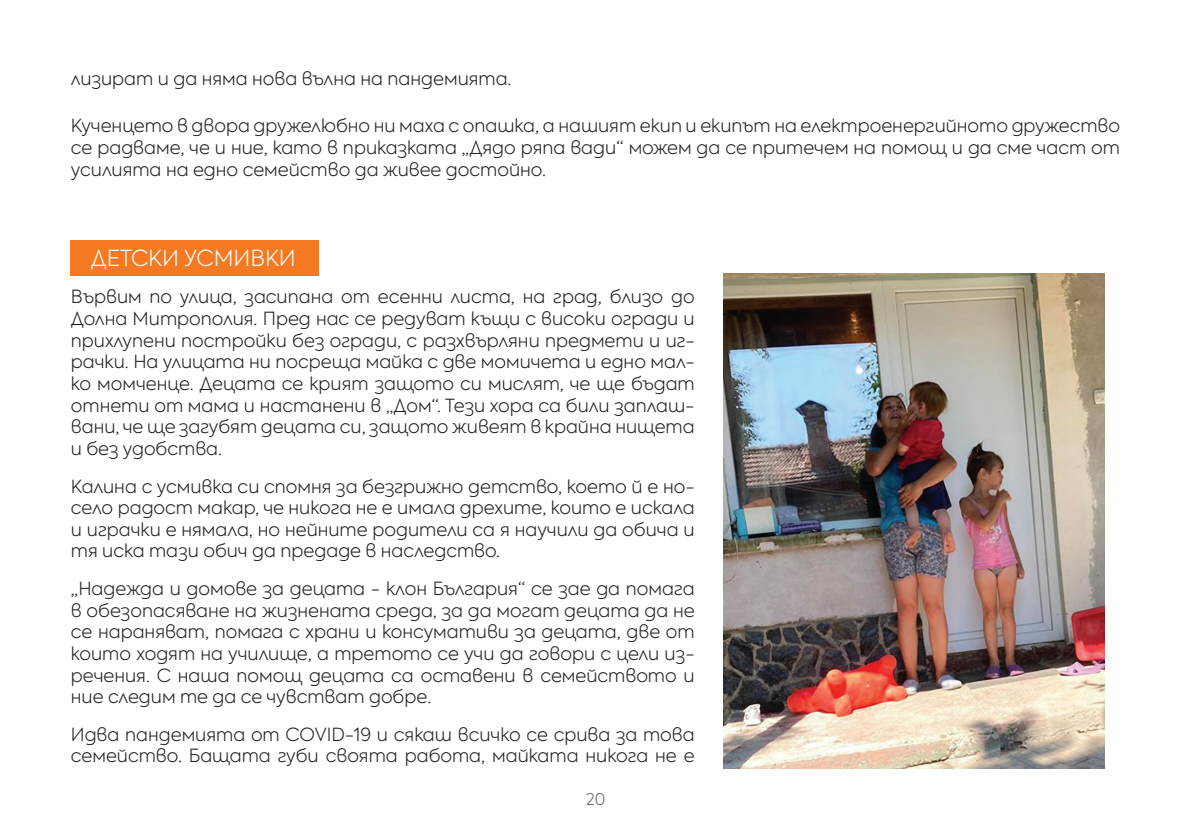
<style>
.page{position:relative;width:1191px;height:840px;background:#fff}
.page>*{position:absolute;margin:0;border:0;box-sizing:border-box;transform-origin:0 0}
.t1{font:300 22px "Axiforma";color:#fff}
.t2{font:300 18px/21.6px "Axiforma";color:#231f20;text-align:justify}
.t3{font:300 16px "Axiforma";color:#5c6167}
</style>
<div class="page">
<div style="left:71px;top:240px;width:248px;height:35px;background:#f47921"></div>
<img style="left:723px;top:273px;width:381px;height:494px">
<p class="t2" style="left:71px;top:67px;width:442px">лизират и да няма нова вълна на пандемията.</p>
<p class="t2" style="left:71px;top:115px;width:1050px">Кученцето в двора дружелюбно ни маха с опашка, а нашият екип и екипът на електроенергийното дружество се радваме, че и ние, като в приказката „Дядо ряпа вади“ можем да се притечем на помощ и да сме част от усилията на едно семейство да живее достойно.</p>
<p class="t1" style="left:91px;top:243px;width:206px">ДЕТСКИ УСМИВКИ</p>
<p class="t2" style="left:71px;top:286px;width:625px">Вървим по улица, засипана от есенни листа, на град, близо до Долна Митрополия. Пред нас се редуват къщи с високи огради и прихлупени постройки без огради, с разхвърляни предмети и иг&shy;рачки. На улицата ни посреща майка с две момичета и едно мал&shy;ко момченце. Децата се крият защото си мислят, че ще бъдат отнети от мама и настанени в „Дом“. Тези хора са били заплаш&shy;вани, че ще загубят децата си, защото живеят в крайна нищета и без удобства.</p>
<p class="t2" style="left:71px;top:475px;width:625px">Калина с усмивка си спомня за безгрижно детство, което й е но&shy;село радост макар, че никога не е имала дрехите, които е искала и играчки е нямала, но нейните родители са я научили да обича и тя иска тази обич да предаде в наследство.</p>
<p class="t2" style="left:71px;top:577px;width:625px">„Надежда и домове за децата - клон България“ се зае да помага в обезопасяване на жизнената среда, за да могат децата да не се нараняват, помага с храни и консумативи за децата, две от които ходят на училище, а третото се учи да говори с цели из&shy;речения. С наша помощ децата са оставени в семейството и ние следим те да се чувстват добре.</p>
<p class="t2" style="left:71px;top:723px;width:625px">Идва пандемията от COVID-19 и сякаш всичко се срива за това семейство. Бащата губи своята работа, майката никога не е</p>
<p class="t3" style="left:586px;top:788px;width:21px">20</p>
</div>
